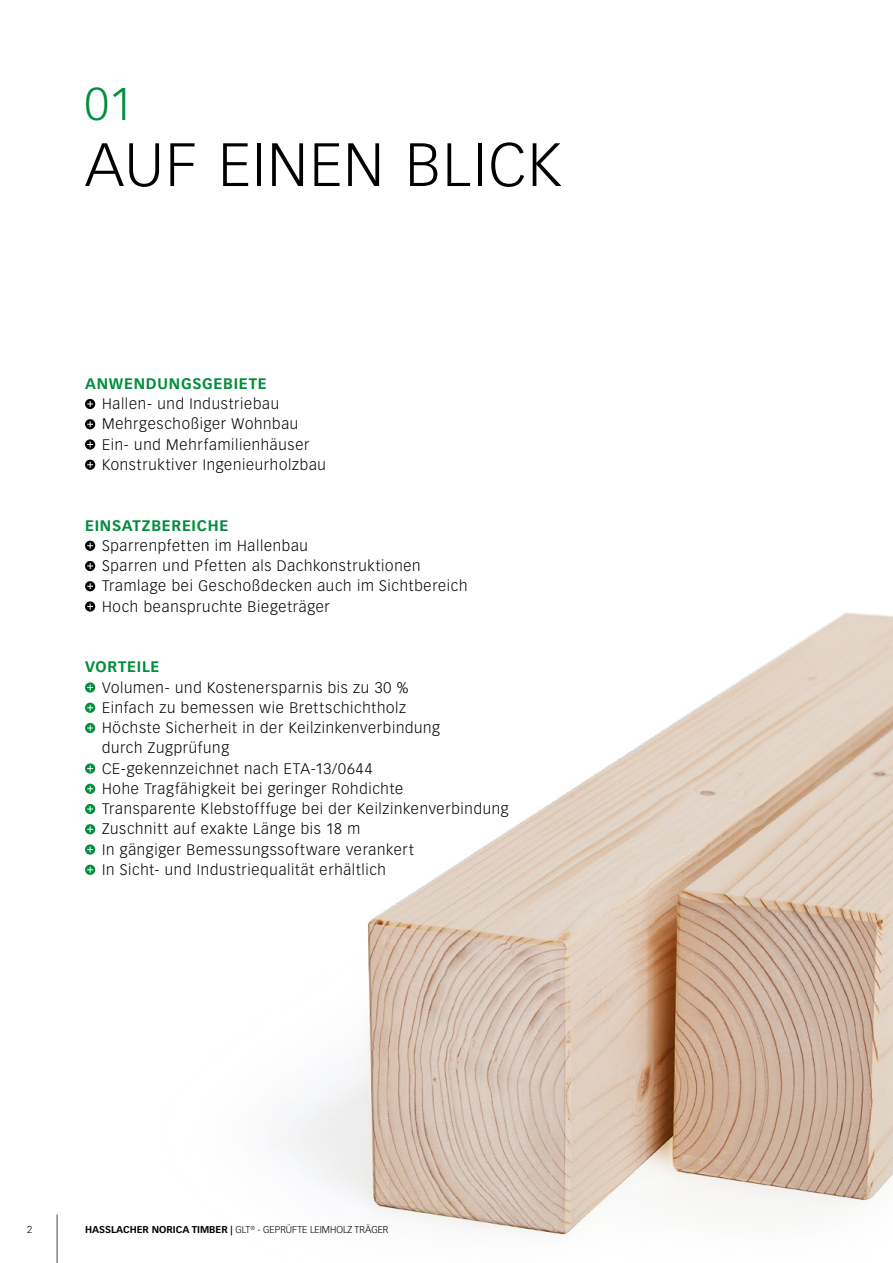
<style>
.page{position:relative;width:893px;height:1263px;background:#fff}
.page>*{position:absolute;margin:0;border:0;box-sizing:border-box;transform-origin:0 0}
.t1{font:300 60px "Vectora LT Pro";letter-spacing:.035em;color:#000}
.t2{font:300 45px "Vectora LT Pro";color:#008d3d}
.t3{font:300 15px/20.2px "Vectora LT Pro";letter-spacing:.05em;color:#000}
.t4{font:700 15px "Vectora LT Pro";letter-spacing:.05em;color:#008d3d}
.t5{font:300 9.75px "Vectora LT Pro";color:#000}
.s1{font-weight:700}
</style>
<div class="page">
<img style="left:279px;top:613px;width:614px;height:623px">
<svg style="left:85px;top:399px;width:10px;height:10px"></svg>
<svg style="left:87px;top:401px;width:6px;height:6px"></svg>
<svg style="left:85px;top:419px;width:10px;height:10px"></svg>
<svg style="left:87px;top:421px;width:6px;height:6px"></svg>
<svg style="left:85px;top:439px;width:10px;height:11px"></svg>
<svg style="left:87px;top:441px;width:6px;height:6px"></svg>
<svg style="left:85px;top:460px;width:10px;height:10px"></svg>
<svg style="left:87px;top:462px;width:6px;height:6px"></svg>
<svg style="left:85px;top:541px;width:10px;height:10px"></svg>
<svg style="left:87px;top:543px;width:6px;height:6px"></svg>
<svg style="left:85px;top:561px;width:10px;height:10px"></svg>
<svg style="left:87px;top:563px;width:6px;height:6px"></svg>
<svg style="left:85px;top:581px;width:10px;height:10px"></svg>
<svg style="left:87px;top:583px;width:6px;height:6px"></svg>
<svg style="left:85px;top:601px;width:10px;height:11px"></svg>
<svg style="left:87px;top:603px;width:6px;height:6px"></svg>
<svg style="left:85px;top:682px;width:10px;height:11px"></svg>
<svg style="left:87px;top:684px;width:6px;height:6px"></svg>
<svg style="left:85px;top:703px;width:10px;height:10px"></svg>
<svg style="left:87px;top:705px;width:6px;height:6px"></svg>
<svg style="left:85px;top:723px;width:10px;height:10px"></svg>
<svg style="left:87px;top:725px;width:6px;height:6px"></svg>
<svg style="left:85px;top:763px;width:10px;height:11px"></svg>
<svg style="left:87px;top:765px;width:6px;height:6px"></svg>
<svg style="left:85px;top:784px;width:10px;height:10px"></svg>
<svg style="left:87px;top:786px;width:6px;height:6px"></svg>
<svg style="left:85px;top:804px;width:10px;height:10px"></svg>
<svg style="left:87px;top:806px;width:6px;height:6px"></svg>
<svg style="left:85px;top:824px;width:10px;height:10px"></svg>
<svg style="left:87px;top:826px;width:6px;height:6px"></svg>
<svg style="left:85px;top:844px;width:10px;height:11px"></svg>
<svg style="left:87px;top:846px;width:6px;height:6px"></svg>
<svg style="left:85px;top:865px;width:10px;height:10px"></svg>
<svg style="left:87px;top:867px;width:6px;height:6px"></svg>
<hr style="left:57px;top:1214px;width:1px;height:49px;background:#58595b">
<h2 class="t2" style="left:85px;top:77px;width:49px">01</h2>
<h1 class="t1" style="left:85px;top:128px;width:478px">AUF EINEN BLICK</h1>
<p class="t4" style="left:85px;top:374px;width:183px">ANWENDUNGSGEBIETE</p>
<p class="t3" style="left:102px;top:394px;width:225px">Hallen- und Industriebau<br>Mehrgeschoßiger Wohnbau<br>Ein- und Mehrfamilienhäuser<br>Konstruktiver Ingenieurholzbau</p>
<p class="t4" style="left:85px;top:516px;width:145px">EINSATZBEREICHE</p>
<p class="t3" style="left:102px;top:535px;width:367px">Sparrenpfetten im Hallenbau<br>Sparren und Pfetten als Dachkonstruktionen Tramlage bei Geschoßdecken auch im Sichtbereich Hoch beanspruchte Biegeträger</p>
<p class="t4" style="left:85px;top:658px;width:76px">VORTEILE</p>
<p class="t3" style="left:102px;top:677px;width:408px">Volumen- und Kostenersparnis bis zu 30 %<br>Einfach zu bemessen wie Brettschichtholz<br>Höchste Sicherheit in der Keilzinkenverbindung<br>durch Zugprüfung<br>CE-gekennzeichnet nach ETA-13/0644<br>Hohe Tragfähigkeit bei geringer Rohdichte<br>Transparente Klebstofffuge bei der Keilzinkenverbindung Zuschnitt auf exakte Länge bis 18 m<br>In gängiger Bemessungssoftware verankert<br>In Sicht- und Industriequalität erhältlich</p>
<p class="t5" style="left:27px;top:1224px;width:7px">2</p>
<p class="t5" style="left:85px;top:1224px;width:305px"><span class="s1">HASSLACHER NORICA TIMBER |</span> GLT<sup>®</sup> - GEPRÜFTE LEIMHOLZ TRÄGER</p>
</div>
